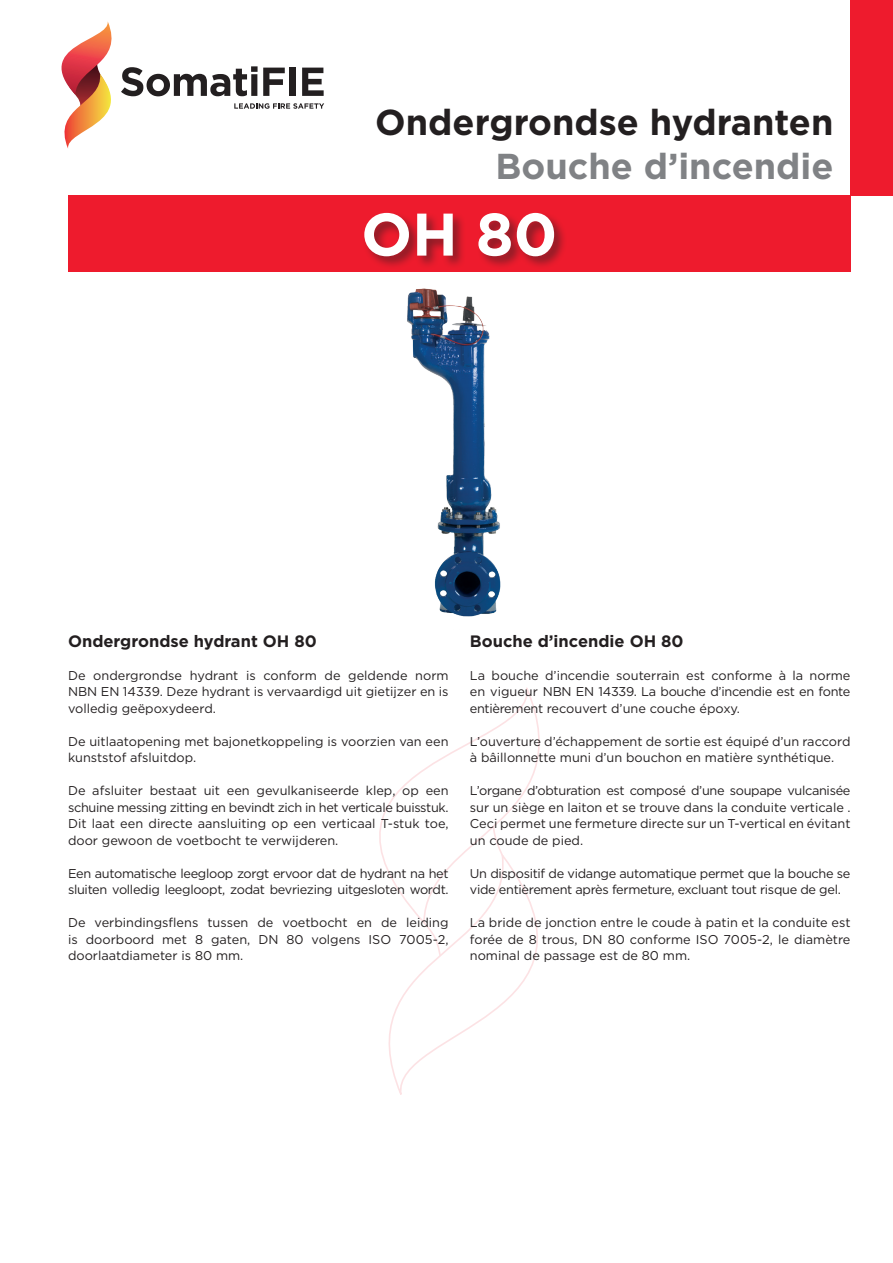
<style>
.page{position:relative;width:893px;height:1263px;background:#fff}
.page>*{position:absolute;margin:0;border:0;box-sizing:border-box;transform-origin:0 0}
.t1{font:700 60px "Gotham";color:#fff}
.t2{font:700 36px "Gotham";color:#231f20}
.t3{font:700 36px "Gotham";color:#808285}
.t4{font:700 16.5px "Gotham";color:#231f20}
.t5{font:12.75px/16.5px "Gotham";color:#231f20;text-align:justify}
.t6{font:12.75px/16.5px "Gotham";letter-spacing:-.025em;color:#231f20}
</style>
<div class="page">
<svg style="left:379px;top:687px;width:161px;height:408px"></svg>
<div style="left:68px;top:196px;width:782px;height:76px;background:#ee1b2d"></div>
<div style="left:850px;top:0;width:43px;height:196px;background:#ee1b2d"></div>
<svg style="left:61px;top:21px;width:263px;height:127px"></svg>
<img style="left:407px;top:288px;width:94px;height:329px">
<div style="left:362px;top:211px;width:206px;height:59px;background:#231f20;opacity:.5"></div>
<h2 class="t2" style="left:375px;top:99px;width:460px">Ondergrondse hydranten</h2>
<h2 class="t3" style="left:496px;top:142px;width:339px">Bouche d’incendie</h2>
<h1 class="t1" style="left:361px;top:195px;width:198px">OH 80</h1>
<p class="t4" style="left:68px;top:630px;width:250px">Ondergrondse hydrant OH 80</p>
<p class="t5" style="left:68px;top:667px;width:382px">De ondergrondse hydrant is conform de geldende norm NBN EN 14339. Deze hydrant is vervaardigd uit gietijzer en is volledig geëpoxydeerd.</p>
<p class="t5" style="left:68px;top:733px;width:382px">De uitlaatopening met bajonetkoppeling is voorzien van een kunststof afsluitdop.</p>
<p class="t5" style="left:68px;top:782px;width:382px">De afsluiter bestaat uit een gevulkaniseerde klep, op een schuine messing zitting en bevindt zich in het verticale buisstuk.<br>Dit laat een directe aansluiting op een verticaal T-stuk toe, door gewoon de voetbocht te verwijderen.</p>
<p class="t6" style="left:68px;top:865px;width:382px">Een automatische leegloop zorgt ervoor dat de hydrant na het sluiten volledig leegloopt, zodat bevriezing uitgesloten wordt.</p>
<p class="t5" style="left:68px;top:914px;width:382px">De verbindingsflens tussen de voetbocht en de leiding is doorboord met 8 gaten, DN 80 volgens ISO 7005-2, doorlaatdiameter is 80 mm.</p>
<p class="t4" style="left:470px;top:630px;width:215px">Bouche d’incendie OH 80</p>
<p class="t5" style="left:470px;top:667px;width:382px">La bouche d’incendie souterrain est conforme à la norme en vigueur NBN EN 14339. La bouche d’incendie est en fonte entièrement recouvert d’une couche époxy.</p>
<p class="t5" style="left:470px;top:733px;width:382px">L’ouverture d’échappement de sortie est équipé d’un raccord à bâillonnette muni d’un bouchon en matière synthétique.</p>
<p class="t5" style="left:470px;top:782px;width:382px">L’organe d’obturation est composé d’une soupape vulcanisée sur un siège en laiton et se trouve dans la conduite verticale .<br>Ceci permet une fermeture directe sur un T-vertical en évitant un coude de pied.</p>
<p class="t6" style="left:470px;top:865px;width:382px">Un dispositif de vidange automatique permet que la bouche se vide entièrement après fermeture, excluant tout risque de gel.</p>
<p class="t5" style="left:470px;top:914px;width:382px">La bride de jonction entre le coude à patin et la conduite est forée de 8 trous, DN 80 conforme ISO 7005-2, le diamètre nominal de passage est de 80 mm.</p>
</div>
